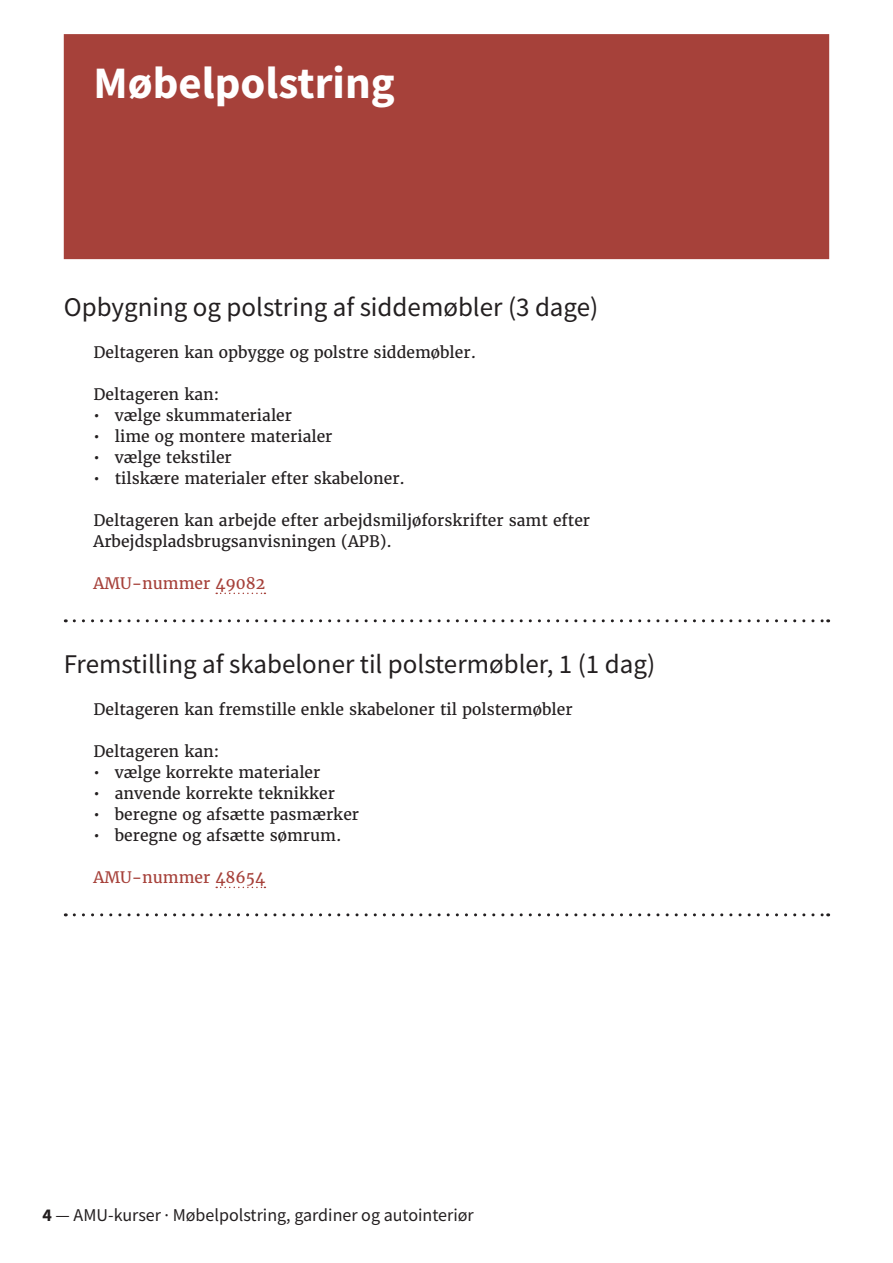
<style>
.page{position:relative;width:893px;height:1263px;background:#fff}
.page>*{position:absolute;margin:0;border:0;box-sizing:border-box;transform-origin:0 0}
.Breaker_02_rød{font:700 45px "Source Sans Pro";color:#fff}
.t1{font:27px "Source Sans Pro";color:#231f20}
.t2{font:18px "Source Sans Pro";color:#231f20}
.Brød{font:15.75px/21px "Merriweather";color:#231f20}
.Brød-2{font:15.75px "Merriweather";color:#a6413a}
.s1{font-weight:700}
</style>
<div class="page">
<div style="left:64px;top:34px;width:765px;height:225px;background:#a6413a"></div>
<svg style="left:216px;top:593px;width:49px;height:1px"></svg>
<svg style="left:74px;top:619px;width:755px;height:3px"></svg>
<svg style="left:216px;top:887px;width:49px;height:1px"></svg>
<svg style="left:74px;top:913px;width:755px;height:3px"></svg>
<p class="Breaker_02_rød" style="left:94px;top:52px;width:303px">Møbelpolstring</p>
<p class="t1" style="left:64px;top:290px;width:536px">Opbygning og polstring af siddemøbler (3 dage)</p>
<p class="Brød" style="left:94px;top:342px;width:384px">Deltageren kan opbygge og polstre siddemøbler.</p>
<p class="Brød" style="left:94px;top:384px;width:127px">Deltageren kan:</p>
<p class="Brød" style="left:94px;top:405px;width:200px">• vælge skummaterialer</p>
<p class="Brød" style="left:94px;top:426px;width:240px">• lime og montere materialer</p>
<p class="Brød" style="left:94px;top:447px;width:140px">• vælge tekstiler</p>
<p class="Brød" style="left:94px;top:468px;width:313px">• tilskære materialer efter skabeloner.</p>
<p class="Brød" style="left:94px;top:510px;width:498px">Deltageren kan arbejde efter arbejdsmiljøforskrifter samt efter<br>Arbejdspladsbrugsanvisningen (APB).</p>
<p class="Brød-2" style="left:94px;top:573px;width:173px">AMU-nummer 49082</p>
<p class="t1" style="left:64px;top:647px;width:593px">Fremstilling af skabeloner til polstermøbler, 1 (1 dag)</p>
<p class="Brød" style="left:94px;top:699px;width:481px">Deltageren kan fremstille enkle skabeloner til polstermøbler</p>
<p class="Brød" style="left:94px;top:741px;width:127px">Deltageren kan:</p>
<p class="Brød" style="left:94px;top:762px;width:228px">• vælge korrekte materialer</p>
<p class="Brød" style="left:94px;top:783px;width:243px">• anvende korrekte teknikker</p>
<p class="Brød" style="left:94px;top:804px;width:267px">• beregne og afsætte pasmærker</p>
<p class="Brød" style="left:94px;top:825px;width:250px">• beregne og afsætte sømrum.</p>
<p class="Brød-2" style="left:94px;top:867px;width:173px">AMU-nummer 48654</p>
<p class="t2" style="left:43px;top:1204px;width:433px"><span class="s1">4</span> — AMU-kurser · Møbelpolstring, gardiner og autointeriør</p>
</div>
